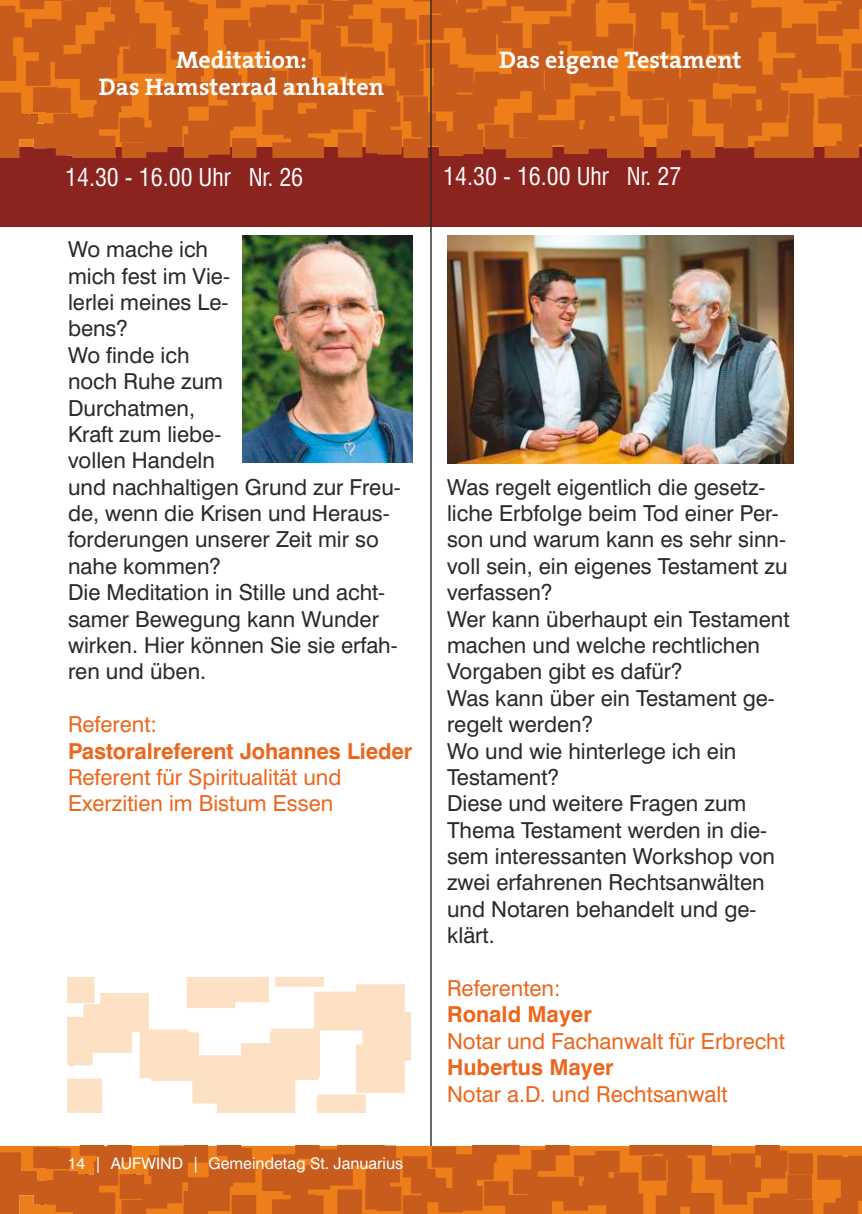
<style>
.page{position:relative;width:862px;height:1214px;background:#fff}
.page>*{position:absolute;margin:0;border:0;box-sizing:border-box;transform-origin:0 0}
.t1{font:700 24px/27.2px "The Serif";color:#fefefe;text-align:center}
.t2{font:condensed 24px "Swiss 721 BT";color:#fefefe}
.t3{font:22px/26.4px "Swiss 721 BT";color:#2a2a29}
.t4{font:22px/26.4px "Swiss 721 BT";color:#ec671e}
.t5{font:700 22px "Swiss 721 BT";letter-spacing:-.005em;color:#ec671e}
.t6{font:16px "Swiss 721 BT";color:#fefefe}
</style>
<div class="page">
<div style="left:0;top:147px;width:862px;height:79px;background:#8b231f"></div>
<img style="left:0;top:0;width:862px;height:158px">
<hr style="left:430px;top:0;width:2px;height:1145px;background:#2a2a29">
<img style="left:243px;top:236px;width:170px;height:226px">
<img style="left:447px;top:236px;width:346px;height:227px">
<img style="left:0;top:1145px;width:861px;height:68px">
<img style="left:67px;top:977px;width:344px;height:135px">
<p class="t1" style="left:99px;top:48px;width:287px">Meditation:<br>Das Hamsterrad anhalten</p>
<p class="t1" style="left:499px;top:48px;width:244px">Das eigene Testament</p>
<p class="t2" style="left:65px;top:167px;width:240px">14.30 - 16.00 Uhr Nr. 26</p>
<p class="t2" style="left:443px;top:167px;width:240px">14.30 - 16.00 Uhr Nr. 27</p>
<p class="t3" style="left:68px;top:238px;width:334px">Wo mache ich<br>mich fest im Vie-<br>lerlei meines Le-<br>bens?<br>Wo finde ich<br>noch Ruhe zum<br>Durchatmen,<br>Kraft zum liebe-<br>vollen Handeln<br>und nachhaltigen Grund zur Freu&shy;de, wenn die Krisen und Heraus&shy;forderungen unserer Zeit mir so nahe kommen?<br>Die Meditation in Stille und acht&shy;samer Bewegung kann Wunder wirken. Hier können Sie sie erfah&shy;ren und üben.</p>
<p class="t4" style="left:68px;top:713px;width:91px">Referent:</p>
<p class="t5" style="left:68px;top:741px;width:346px">Pastoralreferent Johannes Lieder</p>
<p class="t4" style="left:68px;top:766px;width:275px">Referent für Spiritualität und<br>Exerzitien im Bistum Essen</p>
<p class="t6" style="left:68px;top:1156px;width:337px">14 | AUFWIND | Gemeindetag St. Januarius</p>
<p class="t3" style="left:447px;top:475px;width:344px">Was regelt eigentlich die gesetz&shy;liche Erbfolge beim Tod einer Per&shy;son und warum kann es sehr sinn&shy;voll sein, ein eigenes Testament zu verfassen?<br>Wer kann überhaupt ein Testament machen und welche rechtlichen<br>Vorgaben gibt es dafür?<br>Was kann über ein Testament ge&shy;regelt werden?<br>Wo und wie hinterlege ich ein<br>Testament?<br>Diese und weitere Fragen zum<br>Thema Testament werden in die&shy;sem interessanten Workshop von zwei erfahrenen Rechtsanwälten und Notaren behandelt und ge&shy;klärt.</p>
<p class="t4" style="left:447px;top:976px;width:115px">Referenten:</p>
<p class="t5" style="left:447px;top:1005px;width:146px">Ronald Mayer</p>
<p class="t4" style="left:447px;top:1029px;width:339px">Notar und Fachanwalt für Erbrecht</p>
<p class="t5" style="left:447px;top:1058px;width:168px">Hubertus Mayer</p>
<p class="t4" style="left:447px;top:1082px;width:282px">Notar a.D. und Rechtsanwalt</p>
</div>
